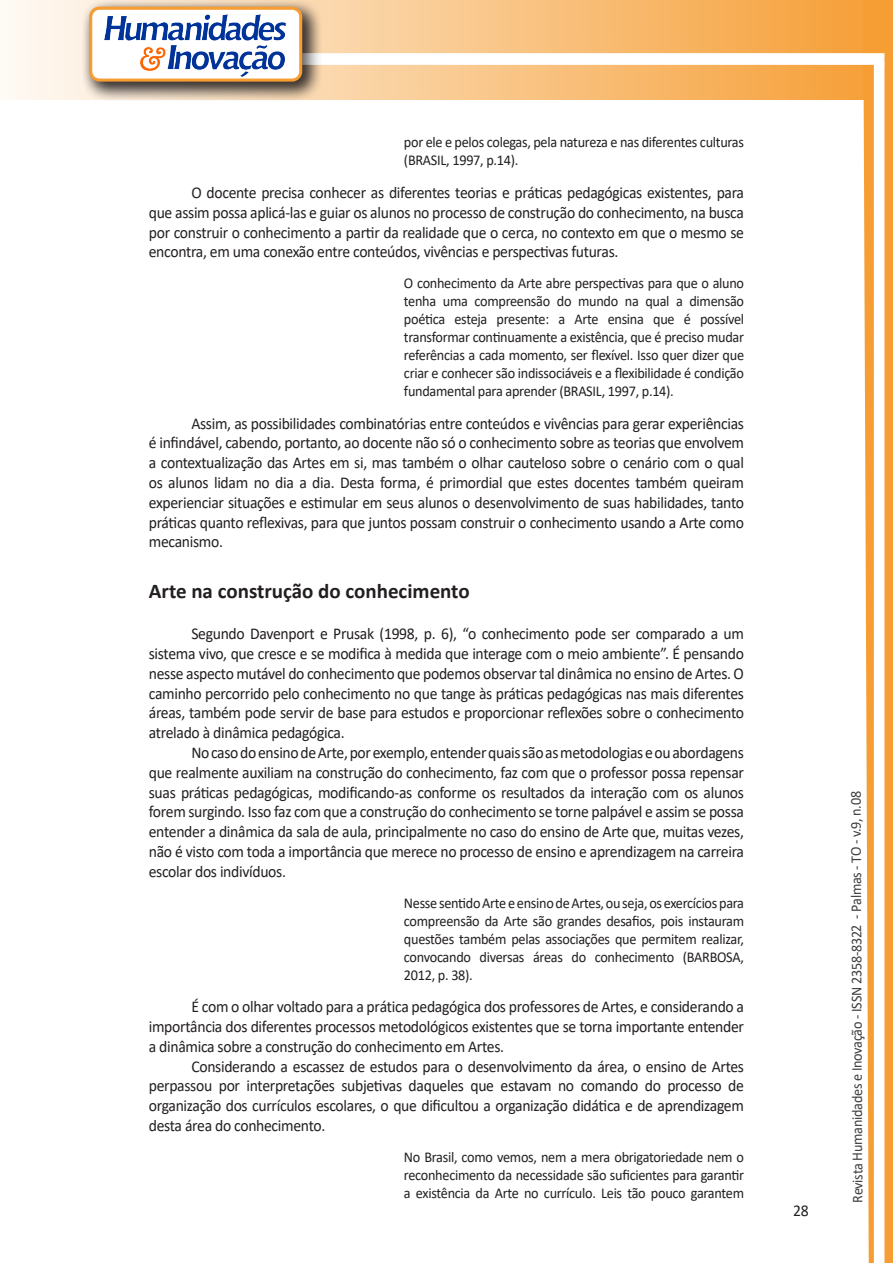
<style>
.page{position:relative;width:893px;height:1263px;background:#fff}
.page>*{position:absolute;margin:0;border:0;box-sizing:border-box;transform-origin:0 0}
.Titulo_2{font:700 21px "Calibri";color:#231f20}
.texto{font:16.5px/19.8px "Calibri";letter-spacing:-.02em;color:#231f20;text-align:justify;scale:.95 1}
.citacao{font:15px/18px "Calibri";letter-spacing:-.02em;color:#231f20;text-align:justify;scale:.95 1}
.t1{font:15px "Calibri";letter-spacing:-.025em;color:#3e3e3f;scale:.95 1}
</style>
<div class="page">
<svg style="left:5px;top:0;width:858px;height:100px;background:#f9c484"></svg>
<div style="left:302px;top:53px;width:582px;height:12px;background:#fff;border:2px solid #fff"></div>
<svg style="left:863px;top:0;width:30px;height:1263px"></svg>
<div style="left:81px;top:0;width:241px;height:102px;background:#231f20;opacity:.75"></div>
<div style="left:91px;top:8px;width:210px;height:72px;background:#fff;border-radius:9px"></div>
<img style="left:104px;top:14px;width:181px;height:62px">
<div style="left:89px;top:7px;width:213px;height:75px;border:3px solid #f69e34;border-radius:9px"></div>
<p class="citacao" style="left:404px;top:133px;width:359px">por ele e pelos colegas, pela natureza e nas diferentes culturas (BRASIL, 1997, p.14).</p>
<p class="texto" style="left:149px;top:182px;width:628px;text-indent:43px">O docente precisa conhecer as diferentes teorias e práticas pedagógicas existentes, para que assim possa aplicá-las e guiar os alunos no processo de construção do conhecimento, na busca por construir o conhecimento a partir da realidade que o cerca, no contexto em que o mesmo se encontra, em uma conexão entre conteúdos, vivências e perspectivas futuras.</p>
<p class="citacao" style="left:404px;top:274px;width:360px">O conhecimento da Arte abre perspectivas para que o aluno tenha uma compreensão do mundo na qual a dimensão poética esteja presente: a Arte ensina que é possível transformar continuamente a existência, que é preciso mudar referências a cada momento, ser flexível. Isso quer dizer que criar e conhecer são indissociáveis e a flexibilidade é condição fundamental para aprender (BRASIL, 1997, p.14).</p>
<p class="texto" style="left:149px;top:413px;width:628px;text-indent:43px">Assim, as possibilidades combinatórias entre conteúdos e vivências para gerar experiências é infindável, cabendo, portanto, ao docente não só o conhecimento sobre as teorias que envolvem a contextualização das Artes em si, mas também o olhar cauteloso sobre o cenário com o qual os alunos lidam no dia a dia. Desta forma, é primordial que estes docentes também queiram experienciar situações e estimular em seus alunos o desenvolvimento de suas habilidades, tanto práticas quanto reflexivas, para que juntos possam construir o conhecimento usando a Arte como mecanismo.</p>
<p class="Titulo_2" style="left:149px;top:576px;width:322px">Arte na construção do conhecimento</p>
<p class="texto" style="left:149px;top:623px;width:628px;text-indent:43px">Segundo Davenport e Prusak (1998, p. 6), “o conhecimento pode ser comparado a um sistema vivo, que cresce e se modifica à medida que interage com o meio ambiente”. É pensando nesse aspecto mutável do conhecimento que podemos observar tal dinâmica no ensino de Artes. O caminho percorrido pelo conhecimento no que tange às práticas pedagógicas nas mais diferentes áreas, também pode servir de base para estudos e proporcionar reflexões sobre o conhecimento atrelado à dinâmica pedagógica.</p>
<p class="texto" style="left:149px;top:742px;width:628px;text-indent:43px">No caso do ensino de Arte, por exemplo, entender quais são as metodologias e ou abordagens que realmente auxiliam na construção do conhecimento, faz com que o professor possa repensar suas práticas pedagógicas, modificando-as conforme os resultados da interação com os alunos forem surgindo. Isso faz com que a construção do conhecimento se torne palpável e assim se possa entender a dinâmica da sala de aula, principalmente no caso do ensino de Arte que, muitas vezes, não é visto com toda a importância que merece no processo de ensino e aprendizagem na carreira escolar dos indivíduos.</p>
<p class="citacao" style="left:404px;top:893px;width:360px">Nesse sentido Arte e ensino de Artes, ou seja, os exercícios para compreensão da Arte são grandes desafios, pois instauram questões também pelas associações que permitem realizar, convocando diversas áreas do conhecimento (BARBOSA, 2012, p. 38).</p>
<p class="texto" style="left:149px;top:996px;width:628px;text-indent:43px">É com o olhar voltado para a prática pedagógica dos professores de Artes, e considerando a importância dos diferentes processos metodológicos existentes que se torna importante entender a dinâmica sobre a construção do conhecimento em Artes.</p>
<p class="texto" style="left:149px;top:1056px;width:628px;text-indent:43px">Considerando a escassez de estudos para o desenvolvimento da área, o ensino de Artes perpassou por interpretações subjetivas daqueles que estavam no comando do processo de organização dos currículos escolares, o que dificultou a organização didática e de aprendizagem desta área do conhecimento.</p>
<p class="citacao" style="left:404px;top:1147px;width:360px">No Brasil, como vemos, nem a mera obrigatoriedade nem o reconhecimento da necessidade são suficientes para garantir a existência da Arte no currículo. Leis tão pouco garantem</p>
<p class="texto" style="left:793px;top:1200px;width:18px">28</p>
<p class="t1" style="left:846px;top:1203px;width:435px;rotate:-90deg">Revista Humanidades e Inovação - ISSN 2358-8322 - Palmas - TO - v.9, n.08</p>
</div>
